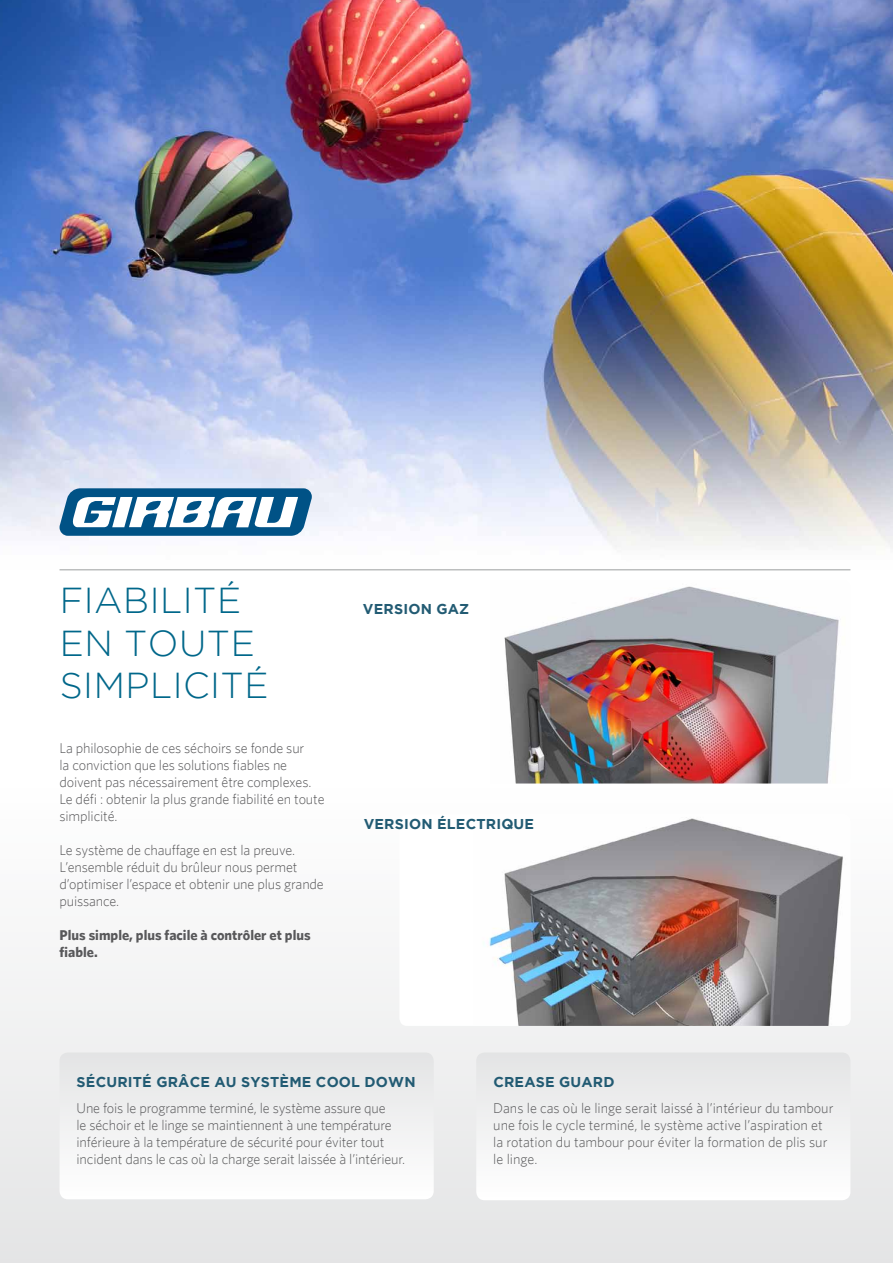
<style>
.page{position:relative;width:893px;height:1263px;background:#fff}
.page>*{position:absolute;margin:0;border:0;box-sizing:border-box;transform-origin:0 0}
.t1{font:300 36px/42.5px "Gotham";letter-spacing:.015em;color:#00678a}
.t2{font:300 14.25px/17px "Whitney";letter-spacing:-.01em;color:#58585a}
.t3{font:700 14.25px "Gotham";letter-spacing:.015em;color:#225b73}
.t4{font:700 14.25px/17px "Whitney";color:#58585a}
</style>
<div class="page">
<div style="left:0;top:774px;width:893px;height:489px;background:linear-gradient(to bottom,#fff,#e4e5e6)"></div>
<div style="left:400px;top:580px;width:450px;height:203px;background:#fff;border-radius:7px"></div>
<img style="left:504px;top:586px;width:346px;height:197px">
<div style="left:399px;top:814px;width:451px;height:212px;background:#fff;border-radius:8px"></div>
<img style="left:489px;top:814px;width:361px;height:212px">
<svg style="left:60px;top:1052px;width:374px;height:147px"></svg>
<svg style="left:476px;top:1052px;width:374px;height:148px"></svg>
<img style="left:0;top:0;width:893px;height:548px">
<hr style="left:60px;top:569px;width:790px;height:1px;background:#9c9e9f">
<svg style="left:60px;top:488px;width:252px;height:48px"></svg>
<h1 class="t1" style="left:60px;top:579px;width:210px">FIABILITÉ<br>EN TOUTE<br>SIMPLICITÉ</h1>
<p class="t2" style="left:60px;top:739px;width:267px">La philosophie de ces séchoirs se fonde sur<br>la conviction que les solutions fiables ne doivent pas nécessairement être complexes.<br>Le défi : obtenir la plus grande fiabilité en toute simplicité.</p>
<p class="t2" style="left:60px;top:841px;width:266px">Le système de chauffage en est la preuve.<br>L’ensemble réduit du brûleur nous permet d’optimiser l’espace et obtenir une plus grande puissance.</p>
<p class="t4" style="left:60px;top:926px;width:253px">Plus simple, plus facile à contrôler et plus fiable.</p>
<p class="t3" style="left:363px;top:601px;width:108px">VERSION GAZ</p>
<p class="t3" style="left:364px;top:816px;width:172px">VERSION ÉLECTRIQUE</p>
<p class="t3" style="left:77px;top:1074px;width:341px">SÉCURITÉ GRÂCE AU SYSTÈME COOL DOWN</p>
<p class="t2" style="left:77px;top:1099px;width:330px">Une fois le programme terminé, le système assure que<br>le séchoir et le linge se maintiennent à une température inférieure à la température de sécurité pour éviter tout incident dans le cas où la charge serait laissée à l’intérieur.</p>
<p class="t3" style="left:493px;top:1074px;width:22px">CREASE</p>
<p class="t3" style="left:559px;top:1074px;width:12px">GUARD</p>
<p class="t2" style="left:493px;top:1099px;width:342px">Dans le cas où le linge serait laissé à l’intérieur du tambour une fois le cycle terminé, le système active l’aspiration et la rotation du tambour pour éviter la formation de plis sur le linge.</p>
</div>
